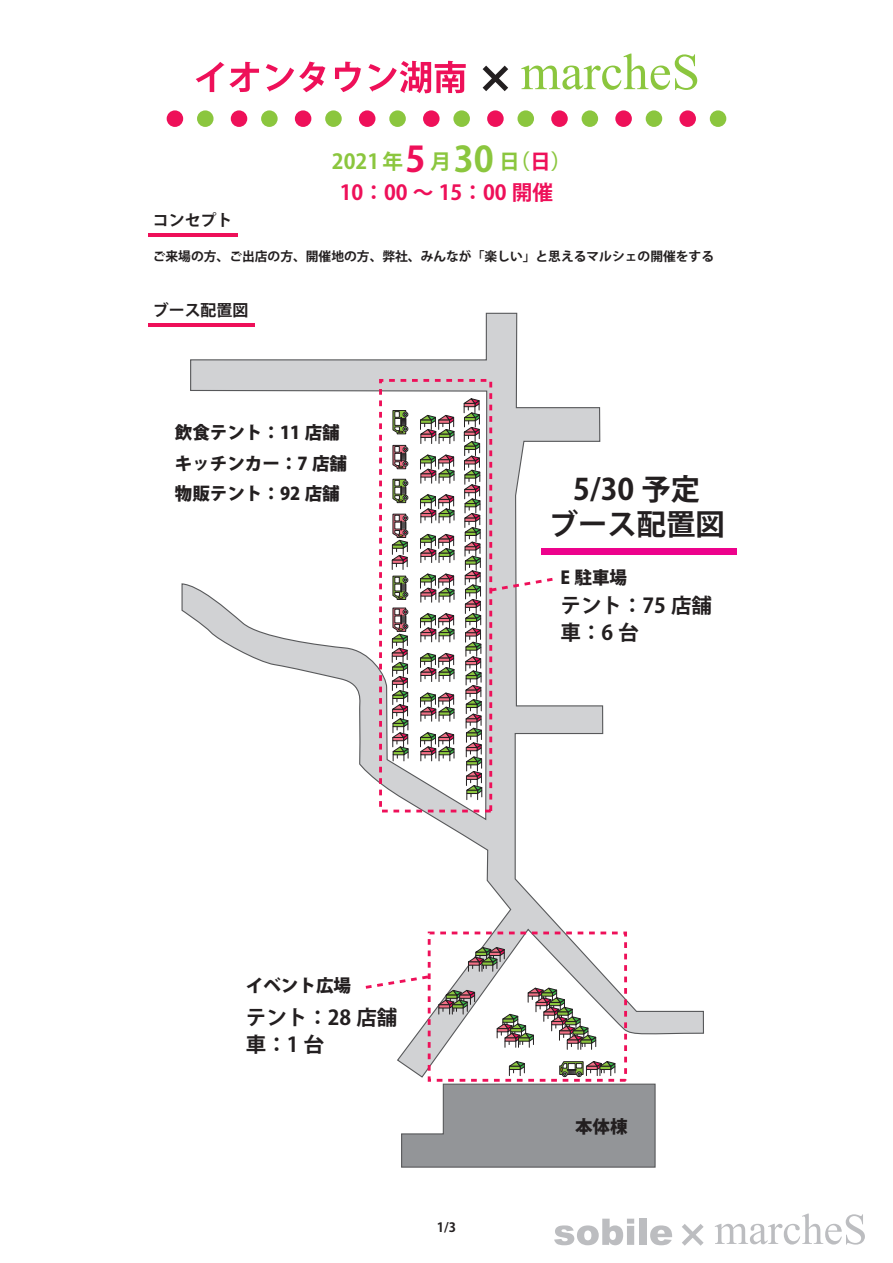
<style>
.page{position:relative;width:893px;height:1263px;background:#fff}
.page>*{position:absolute;margin:0;border:0;box-sizing:border-box;transform-origin:0 0}
.t1{font:700 29.4px "Koz Go Pro";color:#231f20}
.t2{font:700 20.7px/31px "Koz Go Pro";color:#ee1059;text-align:center}
.t3{font:700 20.55px/27.3px "Koz Go Pro";color:#231f20}
.t4{font:800 17.55px/30.8px "Koz Go Pro";color:#231f20}
.t5{font:700 15.9px "Koz Go Pro";color:#231f20}
.t6{font:700 12.75px "Koz Go Pro";color:#231f20}
.s1{color:#8bc63e}
.s2{font-size:34.95px}
.s3{font-size:34.95px;color:#8bc63e}
</style>
<div class="page">
<svg style="left:554px;top:1219px;width:80px;height:26px"></svg>
<div style="left:639px;top:1219px;width:7px;height:26px;background:#bcbdc0"></div>
<svg style="left:650px;top:1225px;width:22px;height:20px"></svg>
<svg style="left:682px;top:1224px;width:22px;height:22px"></svg>
<svg style="left:715px;top:1213px;width:150px;height:31px"></svg>
<svg style="left:483px;top:66px;width:25px;height:25px"></svg>
<svg style="left:521px;top:54px;width:176px;height:36px"></svg>
<svg style="left:196px;top:62px;width:63px;height:30px"></svg>
<svg style="left:266px;top:62px;width:60px;height:30px"></svg>
<svg style="left:335px;top:62px;width:26px;height:30px"></svg>
<svg style="left:368px;top:61px;width:98px;height:32px"></svg>
<div style="left:167px;top:110px;width:16px;height:17px;background:#ee1059;border-radius:50%"></div>
<div style="left:197px;top:110px;width:17px;height:17px;background:#8bc63e;border-radius:50%"></div>
<div style="left:231px;top:110px;width:16px;height:17px;background:#ee1059;border-radius:50%"></div>
<div style="left:261px;top:110px;width:17px;height:17px;background:#8bc63e;border-radius:50%"></div>
<div style="left:295px;top:110px;width:16px;height:17px;background:#ee1059;border-radius:50%"></div>
<div style="left:325px;top:110px;width:17px;height:17px;background:#8bc63e;border-radius:50%"></div>
<div style="left:359px;top:110px;width:16px;height:17px;background:#ee1059;border-radius:50%"></div>
<div style="left:389px;top:110px;width:17px;height:17px;background:#8bc63e;border-radius:50%"></div>
<div style="left:423px;top:110px;width:17px;height:17px;background:#ee1059;border-radius:50%"></div>
<div style="left:453px;top:110px;width:17px;height:17px;background:#8bc63e;border-radius:50%"></div>
<div style="left:487px;top:110px;width:17px;height:17px;background:#ee1059;border-radius:50%"></div>
<div style="left:517px;top:110px;width:17px;height:17px;background:#8bc63e;border-radius:50%"></div>
<div style="left:551px;top:110px;width:17px;height:17px;background:#ee1059;border-radius:50%"></div>
<div style="left:582px;top:110px;width:16px;height:17px;background:#8bc63e;border-radius:50%"></div>
<div style="left:615px;top:110px;width:17px;height:17px;background:#ee1059;border-radius:50%"></div>
<div style="left:646px;top:110px;width:16px;height:17px;background:#8bc63e;border-radius:50%"></div>
<div style="left:679px;top:110px;width:17px;height:17px;background:#ee1059;border-radius:50%"></div>
<div style="left:710px;top:110px;width:16px;height:17px;background:#8bc63e;border-radius:50%"></div>
<hr style="left:149px;top:233px;width:89px;height:4px;background:#ee1059">
<hr style="left:149px;top:323px;width:106px;height:4px;background:#ee1059">
<svg style="left:401px;top:1083px;width:255px;height:85px;background:#9d9fa1"></svg>
<svg style="left:181px;top:312px;width:523px;height:766px"></svg>
<svg style="left:418px;top:732px;width:38px;height:29px"></svg>
<svg style="left:420px;top:737px;width:12px;height:4px"></svg>
<svg style="left:418px;top:692px;width:38px;height:29px"></svg>
<svg style="left:420px;top:697px;width:12px;height:4px"></svg>
<svg style="left:418px;top:652px;width:38px;height:29px"></svg>
<svg style="left:420px;top:658px;width:12px;height:4px"></svg>
<svg style="left:418px;top:613px;width:38px;height:29px"></svg>
<svg style="left:420px;top:618px;width:12px;height:4px"></svg>
<svg style="left:418px;top:573px;width:38px;height:29px"></svg>
<svg style="left:420px;top:578px;width:12px;height:4px"></svg>
<svg style="left:418px;top:533px;width:38px;height:30px"></svg>
<svg style="left:420px;top:539px;width:12px;height:4px"></svg>
<svg style="left:418px;top:494px;width:38px;height:29px"></svg>
<svg style="left:420px;top:499px;width:12px;height:4px"></svg>
<svg style="left:418px;top:454px;width:38px;height:29px"></svg>
<svg style="left:420px;top:459px;width:12px;height:4px"></svg>
<svg style="left:418px;top:414px;width:38px;height:30px"></svg>
<svg style="left:420px;top:420px;width:12px;height:4px"></svg>
<svg style="left:392px;top:576px;width:16px;height:24px"></svg>
<svg style="left:392px;top:479px;width:16px;height:24px"></svg>
<svg style="left:392px;top:445px;width:16px;height:24px"></svg>
<svg style="left:392px;top:410px;width:16px;height:24px"></svg>
<svg style="left:507px;top:1060px;width:19px;height:15px"></svg>
<svg style="left:509px;top:1066px;width:12px;height:4px"></svg>
<svg style="left:559px;top:1060px;width:58px;height:17px"></svg>
<svg style="left:600px;top:1066px;width:11px;height:4px"></svg>
<div style="left:541px;top:548px;width:196px;height:7px;background:#ed028c"></div>
<svg style="left:390px;top:607px;width:20px;height:154px"></svg>
<svg style="left:392px;top:638px;width:12px;height:4px"></svg>
<svg style="left:390px;top:514px;width:19px;height:55px"></svg>
<svg style="left:392px;top:545px;width:12px;height:4px"></svg>
<div style="left:428px;top:931px;width:199px;height:151px;border:3px dashed #ee1059"></div>
<div style="left:379px;top:379px;width:113px;height:433px;border:3px dashed #ee1059"></div>
<svg style="left:462px;top:398px;width:94px;height:402px"></svg>
<svg style="left:358px;top:946px;width:239px;height:103px"></svg>
<p class="t5" style="left:153px;top:210px;width:81px">コンセプト</p>
<h2 class="t2" style="left:332px;top:147px;width:241px"><span class="s1">2021 年</span><span class="s2">5</span> <span class="s1">月</span><span class="s3">30</span> <span class="s1">日（</span>日<span class="s1">）<br></span>10：00 ～ 15：00 開催</h2>
<p class="t6" style="left:153px;top:248px;width:563px">ご来場の方、ご出店の方、開催地の方、弊社、みんなが「楽しい」と思えるマルシェの開催をする</p>
<p class="t5" style="left:153px;top:300px;width:97px">ブース配置図</p>
<h3 class="t4" style="left:175px;top:418px;width:174px">飲食テント：11 店舗キッチンカー：7 店舗物販テント：92 店舗</h3>
<h1 class="t1" style="left:573px;top:470px;width:129px">5/30 予定</h1>
<h1 class="t1" style="left:549px;top:505px;width:178px">ブース配置図</h1>
<h3 class="t4" style="left:560px;top:563px;width:68px">E 駐車場</h3>
<h3 class="t3" style="left:560px;top:593px;width:153px">テント：75 店舗車：6 台</h3>
<h3 class="t4" style="left:246px;top:972px;width:107px">イベント広場</h3>
<h3 class="t3" style="left:246px;top:1005px;width:153px">テント：28 店舗車：1 台</h3>
<p class="t6" style="left:437px;top:1219px;width:21px">1/3</p>
<h3 class="t4" style="left:575px;top:1113px;width:54px">本体棟</h3>
</div>
